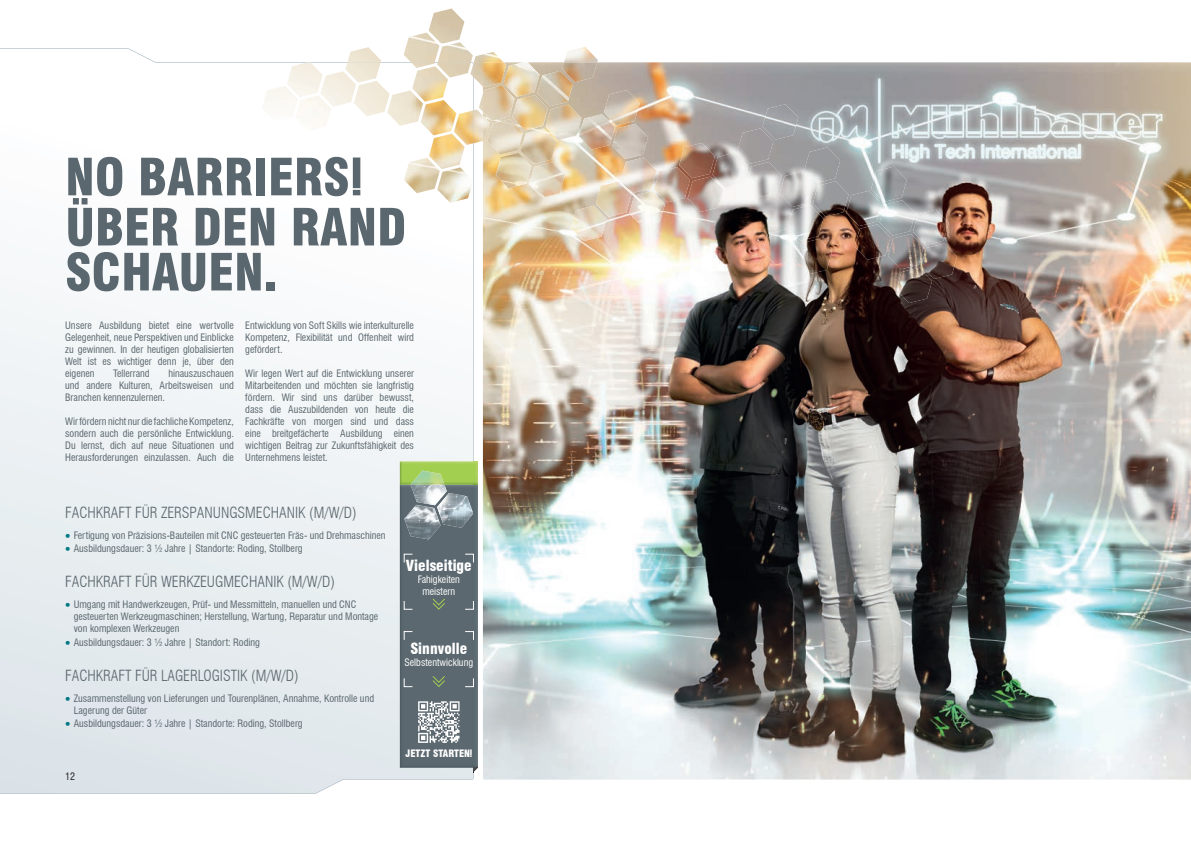
<style>
.page{position:relative;width:1191px;height:842px;background:#fff}
.page>*{position:absolute;margin:0;border:0;box-sizing:border-box;transform-origin:0 0}
.t1{font:900 condensed 50px/50.1px "Swiss 721 BT";color:#5a676e}
.t2{font:300 condensed 15px "Swiss 721 BT";color:#5a676e}
.t3{font:900 condensed 15px "Swiss 721 BT";color:#fff}
.t4{font:condensed 10px/12px "Swiss 721 BT";color:#5a676e;text-align:justify}
.t5{font:condensed 10px/12px "Swiss 721 BT";color:#fff;text-align:center}
.t6{font:900 condensed 10px "Swiss 721 BT";color:#fff}
.t7{font:condensed 10px "Swiss 721 BT";color:#231f20}
.s1{font-family:"Haettenschweiler";font-weight:400;font-stretch:normal;font-size:54px}
.s2{font-family:"Haettenschweiler";font-weight:400;font-stretch:normal;font-size:10.8px}
</style>
<div class="page">
<svg style="left:0;top:48px;width:473px;height:746px"></svg>
<img style="left:483px;top:62px;width:708px;height:718px">
<img style="left:404px;top:9px;width:60px;height:53px">
<img style="left:411px;top:63px;width:23px;height:5px">
<svg style="left:411px;top:62px;width:24px;height:1px"></svg>
<img style="left:437px;top:42px;width:36px;height:20px">
<img style="left:437px;top:62px;width:34px;height:16px">
<img style="left:564px;top:47px;width:34px;height:15px">
<img style="left:562px;top:62px;width:35px;height:20px">
<img style="left:347px;top:47px;width:34px;height:16px">
<img style="left:345px;top:63px;width:35px;height:8px">
<img style="left:473px;top:52px;width:30px;height:35px">
<svg style="left:470px;top:63px;width:4px;height:14px"></svg>
<img style="left:483px;top:62px;width:21px;height:23px">
<img style="left:504px;top:62px;width:35px;height:33px">
<img style="left:287px;top:63px;width:36px;height:32px">
<img style="left:412px;top:66px;width:36px;height:29px">
<img style="left:537px;top:71px;width:36px;height:33px">
<img style="left:320px;top:71px;width:69px;height:24px">
<img style="left:479px;top:94px;width:4px;height:16px">
<img style="left:483px;top:85px;width:31px;height:29px">
<img style="left:262px;top:86px;width:36px;height:35px">
<img style="left:604px;top:90px;width:36px;height:14px">
<img style="left:387px;top:90px;width:36px;height:5px">
<img style="left:512px;top:95px;width:36px;height:19px">
<img style="left:295px;top:95px;width:161px;height:40px">
<img style="left:545px;top:104px;width:253px;height:36px">
<img style="left:473px;top:110px;width:10px;height:33px">
<img style="left:454px;top:110px;width:19px;height:35px">
<img style="left:483px;top:114px;width:290px;height:50px">
<img style="left:429px;top:134px;width:36px;height:33px">
<img style="left:496px;top:143px;width:344px;height:50px">
<img style="left:404px;top:158px;width:36px;height:35px">
<img style="left:529px;top:162px;width:378px;height:40px">
<img style="left:437px;top:167px;width:36px;height:36px">
<img style="left:571px;top:172px;width:351px;height:65px">
<img style="left:921px;top:210px;width:36px;height:90px">
<img style="left:579px;top:237px;width:21px;height:4px">
<img style="left:763px;top:237px;width:159px;height:33px">
<img style="left:805px;top:270px;width:21px;height:4px">
<img style="left:896px;top:270px;width:26px;height:33px">
<img style="left:400px;top:461px;width:78px;height:307px">
<img style="left:473px;top:485px;width:1px;height:283px">
<svg style="left:473px;top:768px;width:5px;height:4px"></svg>
<svg style="left:473px;top:461px;width:1px;height:24px"></svg>
<svg style="left:403px;top:553px;width:10px;height:10px"></svg>
<svg style="left:464px;top:600px;width:10px;height:10px"></svg>
<svg style="left:464px;top:553px;width:10px;height:10px"></svg>
<svg style="left:403px;top:600px;width:10px;height:10px"></svg>
<svg style="left:431px;top:597px;width:15px;height:13px"></svg>
<svg style="left:403px;top:630px;width:10px;height:11px"></svg>
<svg style="left:464px;top:677px;width:10px;height:11px"></svg>
<svg style="left:464px;top:630px;width:10px;height:11px"></svg>
<svg style="left:403px;top:677px;width:10px;height:11px"></svg>
<svg style="left:431px;top:675px;width:15px;height:13px"></svg>
<svg style="left:418px;top:701px;width:41px;height:42px"></svg>
<img style="left:410px;top:485px;width:37px;height:20px">
<img style="left:410px;top:471px;width:34px;height:14px">
<img style="left:437px;top:493px;width:36px;height:35px">
<img style="left:404px;top:505px;width:36px;height:34px">
<svg style="left:66px;top:534px;width:4px;height:4px"></svg>
<svg style="left:66px;top:547px;width:4px;height:4px"></svg>
<svg style="left:66px;top:603px;width:4px;height:4px"></svg>
<svg style="left:66px;top:641px;width:4px;height:3px"></svg>
<svg style="left:66px;top:697px;width:4px;height:3px"></svg>
<svg style="left:66px;top:722px;width:4px;height:4px"></svg>
<h1 class="t1" style="left:65px;top:152px;width:343px">NO BARRIERS <span class="s1">!<br></span>ÜBER DEN RAND</h1>
<h1 class="t1" style="left:65px;top:247px;width:213px">SCHAUEN.</h1>
<p class="t4" style="left:65px;top:319px;width:170px">Unsere Ausbildung bietet eine wertvolle Gelegenheit, neue Perspektiven und Einblicke zu gewinnen. In der heutigen globalisierten Welt ist es wichtiger denn je, über den eigenen</p>
<p class="t4" style="left:65px;top:367px;width:170px;text-indent:103px">hinauszuschauen und andere Kulturen, Arbeitsweisen und Branchen kennenzulernen.</p>
<p class="t4" style="left:65px;top:415px;width:170px">Wir fördern nicht nur die fachliche Kompetenz, sondern auch die persönliche Entwicklung.<br>Du lernst, dich auf neue Situationen und Herausforderungen einzulassen. Auch die</p>
<p class="t4" style="left:113px;top:367px;width:38px">Tellerrand</p>
<p class="t4" style="left:245px;top:319px;width:170px">Entwicklung von Soft Skills wie interkulturelle Kompetenz, Flexibilität und Offenheit wird gefördert.</p>
<p class="t4" style="left:245px;top:367px;width:170px">Wir legen Wert auf die Entwicklung unserer Mitarbeitenden und möchten sie langfristig fördern. Wir sind uns darüber bewusst, dass die Auszubildenden von heute die Fachkräfte von morgen sind und dass eine breitgefächerte Ausbildung einen wichtigen Beitrag zur Zukunftsfähigkeit des Unternehmens leistet.</p>
<h2 class="t2" style="left:65px;top:503px;width:293px">FACHKRAFT FÜR ZERSPANUNGSMECHANIK (M/W/D)</h2>
<p class="t4" style="left:74px;top:528px;width:313px;line-height:13.4px">Fertigung von Präzisions-Bauteilen mit CNC gesteuerten Fräs- und Drehmaschinen<br>Ausbildungsdauer: 3 ½ Jahre | Standorte: Roding, Stollberg</p>
<h2 class="t2" style="left:65px;top:573px;width:271px">FACHKRAFT FÜR WERKZEUGMECHANIK (M/W/D)</h2>
<p class="t4" style="left:74px;top:599px;width:306px;text-align:left">Umgang mit Handwerkzeugen, Prüf- und Messmitteln, manuellen und CNC gesteuerten Werkzeugmaschinen; Herstellung, Wartung, Reparatur und Montage von komplexen Werkzeugen</p>
<p class="t4" style="left:74px;top:636px;width:188px">Ausbildungsdauer: 3 ½ Jahre | Standort: Roding</p>
<h2 class="t2" style="left:65px;top:666px;width:235px">FACHKRAFT FÜR LAGERLOGISTIK (M/W/D)</h2>
<p class="t4" style="left:74px;top:692px;width:302px">Zusammenstellung von Lieferungen und Tourenplänen, Annahme, Kontrolle und<br>Lagerung der Güter</p>
<p class="t4" style="left:74px;top:717px;width:230px">Ausbildungsdauer: 3 ½ Jahre | Standorte: Roding, Stollberg</p>
<p class="t7" style="left:65px;top:770px;width:11px">12</p>
<h2 class="t3" style="left:406px;top:556px;width:67px">Vielseitige</h2>
<p class="t5" style="left:418px;top:573px;width:44px">Fahigkeiten meistern</p>
<h2 class="t3" style="left:410px;top:640px;width:58px">Sinnvolle</h2>
<p class="t5" style="left:404px;top:657px;width:70px">Selbstentwicklung</p>
<p class="t6" style="left:405px;top:748px;width:68px">JETZT STARTEN<span class="s2">!</span></p>
</div>
